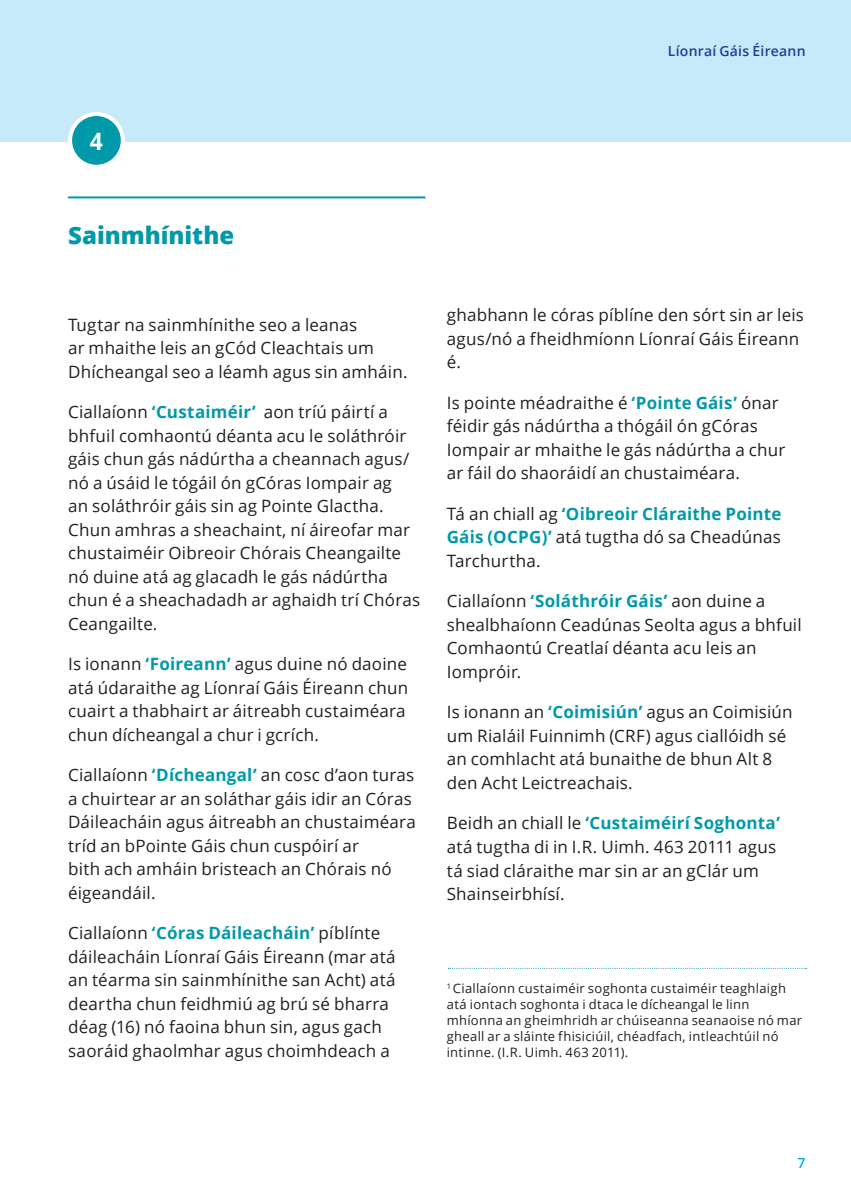
<style>
.page{position:relative;width:851px;height:1191px;background:#fff}
.page>*{position:absolute;margin:0;border:0;box-sizing:border-box;transform-origin:0 0}
.Section_Heading{font:800 24px "Open Sans";color:#0099a9}
.t1{font:700 24px "Open Sans";color:#fff;scale:.95 1}
.Main_Body_Text{font:17px/23.6px "Open Sans";letter-spacing:.01em;color:#231f20}
.Main_Body_Text-2{font:600 14px "Open Sans";letter-spacing:.015em;color:#243c97}
.Main_Body_Text-3{font:600 14px "Open Sans";color:#00aeef}
.Main_Body_Text-4{font:13px/16px "Open Sans";letter-spacing:.025em;color:#231f20}
.s1{font-weight:700;color:#0099a9}
</style>
<div class="page">
<div style="left:0;top:0;width:850px;height:142px;background:#c6eafa"></div>
<div style="left:70px;top:114px;width:53px;height:53px;background:#0099a9;border-radius:50%"></div>
<div style="left:68px;top:112px;width:57px;height:57px;border:4px solid #fff;border-radius:50%"></div>
<hr style="left:68px;top:196px;width:357px;height:2px;background:#0099a9">
<svg style="left:448px;top:967px;width:358px;height:1px"></svg>
<p class="Main_Body_Text-2" style="left:667px;top:41px;width:139px">Líonraí Gáis Éireann</p>
<p class="t1" style="left:90px;top:124px;width:15px">4</p>
<p class="Section_Heading" style="left:68px;top:217px;width:168px">Sainmhínithe</p>
<p class="Main_Body_Text" style="left:68px;top:312px;width:341px">Tugtar na sainmhínithe seo a leanas<br>ar mhaithe leis an gCód Cleachtais um<br>Dhícheangal seo a léamh agus sin amháin.</p>
<p class="Main_Body_Text" style="left:68px;top:399px;width:353px">Ciallaíonn <span class="s1">‘Custaiméir’</span> aon tríú páirtí a bhfuil comhaontú déanta acu le soláthróir gáis chun gás nádúrtha a cheannach agus/ nó a úsáid le tógáil ón gCóras Iompair ag<br>an soláthróir gáis sin ag Pointe Glactha.<br>Chun amhras a sheachaint, ní áireofar mar chustaiméir Oibreoir Chórais Cheangailte nó duine atá ag glacadh le gás nádúrtha chun é a sheachadadh ar aghaidh trí Chóras Ceangailte.</p>
<p class="Main_Body_Text" style="left:68px;top:652px;width:341px">Is ionann <span class="s1">‘Foireann’</span> agus duine nó daoine atá údaraithe ag Líonraí Gáis Éireann chun cuairt a thabhairt ar áitreabh custaiméara chun dícheangal a chur i gcrích.</p>
<p class="Main_Body_Text" style="left:68px;top:763px;width:349px">Ciallaíonn <span class="s1">‘Dícheangal’</span> an cosc d’aon turas a chuirtear ar an soláthar gáis idir an Córas Dáileacháin agus áitreabh an chustaiméara tríd an bPointe Gáis chun cuspóirí ar<br>bith ach amháin bristeach an Chórais nó éigeandáil.</p>
<p class="Main_Body_Text" style="left:68px;top:921px;width:329px">Ciallaíonn <span class="s1">‘Córas Dáileacháin’</span> píblínte dáileacháin Líonraí Gáis Éireann (mar atá an téarma sin sainmhínithe san Acht) atá deartha chun feidhmiú ag brú sé bharra déag (16) nó faoina bhun sin, agus gach saoráid ghaolmhar agus choimhdeach a</p>
<p class="Main_Body_Text" style="left:446px;top:303px;width:359px">ghabhann le córas píblíne den sórt sin ar leis agus/nó a fheidhmíonn Líonraí Gáis Éireann é.</p>
<p class="Main_Body_Text" style="left:446px;top:390px;width:340px">Is pointe méadraithe é <span class="s1">‘Pointe Gáis’</span> ónar féidir gás nádúrtha a thógáil ón gCóras Iompair ar mhaithe le gás nádúrtha a chur ar fáil do shaoráidí an chustaiméara.</p>
<p class="Main_Body_Text" style="left:446px;top:501px;width:336px;text-align:justify">Tá an chiall ag <span class="s1">‘Oibreoir Cláraithe Pointe Gáis (OCPG)’</span> atá tugtha dó sa Cheadúnas Tarchurtha.</p>
<p class="Main_Body_Text" style="left:446px;top:589px;width:356px">Ciallaíonn <span class="s1">‘Soláthróir Gáis’</span> aon duine a shealbhaíonn Ceadúnas Seolta agus a bhfuil Comhaontú Creatlaí déanta acu leis an Iompróir.</p>
<p class="Main_Body_Text" style="left:446px;top:700px;width:347px">Is ionann an <span class="s1">‘Coimisiún’</span> agus an Coimisiún um Rialáil Fuinnimh (CRF) agus ciallóidh sé an comhlacht atá bunaithe de bhun Alt 8 den Acht Leictreachais.</p>
<p class="Main_Body_Text" style="left:446px;top:811px;width:335px">Beidh an chiall le <span class="s1">‘Custaiméirí Soghonta’ </span>atá tugtha di in I.R. Uimh. 463 20111 agus tá siad cláraithe mar sin ar an gClár um Shainseirbhísí.</p>
<p class="Main_Body_Text-4" style="left:446px;top:979px;width:357px"><sup>1</sup> Ciallaíonn custaiméir soghonta custaiméir teaghlaigh atá iontach soghonta i dtaca le dícheangal le linn mhíonna an gheimhridh ar chúiseanna seanaoise nó mar gheall ar a sláinte fhisiciúil, chéadfach, intleachtúil nó intinne. (I.R. Uimh. 463 2011).</p>
<p class="Main_Body_Text-3" style="left:797px;top:1153px;width:9px">7</p>
</div>
